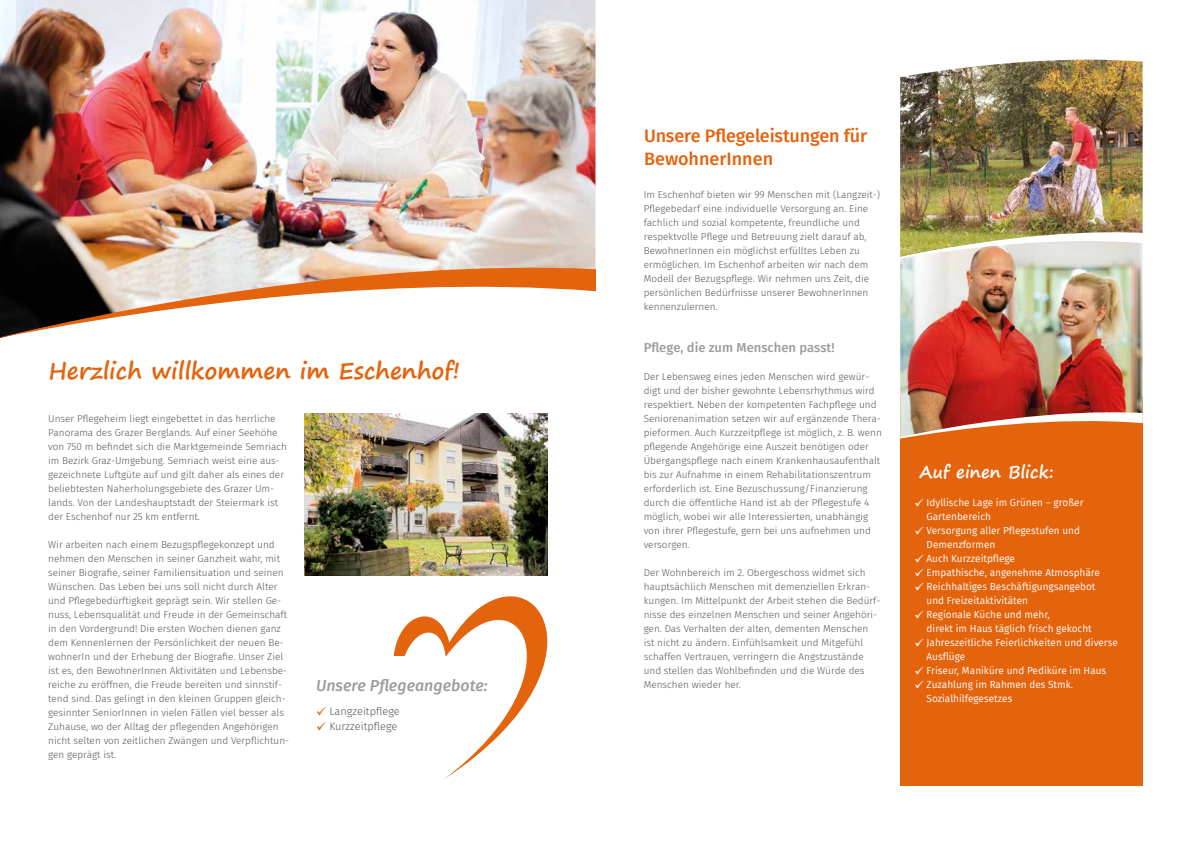
<style>
.page{position:relative;width:1191px;height:842px;background:#fff}
.page>*{position:absolute;margin:0;border:0;box-sizing:border-box;transform-origin:0 0}
.t1{font:700 23px "Segoe Print";color:#e4630d}
.t2{font:500 18px/23px "Fira Sans";letter-spacing:-.01em;color:#e4630d}
.t3{font:700 17px "Segoe Print";color:#fff}
.t4{font:italic 500 16px "Fira Sans";color:#9d9d9c}
.t5{font:500 13px "Fira Sans";color:#9d9d9c}
.t6{font:300 11px "Fira Sans";color:#575756}
.t7{font:300 10px/14px "Fira Sans";color:#575756}
.t8{font:10px/14px "Fira Sans";color:#fff}
.s1{color:#e4630d}
</style>
<div class="page">
<img style="left:0;top:0;width:595px;height:258px">
<svg style="left:0;top:258px;width:596px;height:80px"></svg>
<img style="left:900px;top:60px;width:242px;height:169px">
<div style="left:900px;top:397px;width:242px;height:389px;background:#e4630d"></div>
<img style="left:900px;top:259px;width:242px;height:150px">
<img style="left:900px;top:409px;width:242px;height:30px">
<img style="left:900px;top:229px;width:242px;height:30px">
<img style="left:305px;top:413px;width:242px;height:163px">
<img style="left:373px;top:523px;width:175px;height:256px">
<div style="left:309px;top:657px;width:174px;height:53px;background:#fff"></div>
<h1 class="t1" style="left:48px;top:350px;width:413px">Herzlich willkommen im Eschenhof!</h1>
<p class="t7" style="left:48px;top:411px;width:240px">Unser Pflegeheim liegt eingebettet in das herrliche Panorama des Grazer Berglands. Auf einer Seehöhe von 750 m befindet sich die Marktgemeinde Semriach im Bezirk Graz-Umgebung. Semriach weist eine aus&shy;gezeichnete Luftgüte auf und gilt daher als eines der beliebtesten Naherholungsgebiete des Grazer Um&shy;lands. Von der Landeshauptstadt der Steiermark ist der Eschenhof nur 25 km entfernt.</p>
<p class="t7" style="left:48px;top:537px;width:242px">Wir arbeiten nach einem Bezugspflegekonzept und nehmen den Menschen in seiner Ganzheit wahr, mit seiner Biografie, seiner Familiensituation und seinen Wünschen. Das Leben bei uns soll nicht durch Alter und Pflegebedürftigkeit geprägt sein. Wir stellen Ge&shy;nuss, Lebensqualität und Freude in der Gemeinschaft in den Vordergrund! Die ersten Wochen dienen ganz dem Kennenlernen der Persönlichkeit der neuen Be&shy;wohnerIn und der Erhebung der Biografie. Unser Ziel ist es, den BewohnerInnen Aktivitäten und Lebensbe&shy;reiche zu eröffnen, die Freude bereiten und sinnstif&shy;tend sind. Das gelingt in den kleinen Gruppen gleich&shy;gesinnter SeniorInnen in vielen Fällen viel besser als Zuhause, wo der Alltag der pflegenden Angehörigen nicht selten von zeitlichen Zwängen und Verpflichtun&shy;gen geprägt ist.</p>
<h3 class="t4" style="left:316px;top:672px;width:173px">Unsere Pflegeangebote:</h3>
<p class="t6" style="left:316px;top:703px;width:85px"><span class="s1">✓</span> Langzeitpflege</p>
<p class="t6" style="left:316px;top:718px;width:83px"><span class="s1">✓</span> Kurzzeitpflege</p>
<h2 class="t2" style="left:644px;top:123px;width:224px">Unsere Pflegeleistungen für<br>BewohnerInnen</h2>
<p class="t7" style="left:643px;top:187px;width:238px">Im Eschenhof bieten wir 99 Menschen mit (Langzeit-)<br>Pflegebedarf eine individuelle Versorgung an. Eine fachlich und sozial kompetente, freundliche und respektvolle Pflege und Betreuung zielt darauf ab, BewohnerInnen ein möglichst erfülltes Leben zu ermöglichen. Im Eschenhof arbeiten wir nach dem Modell der Bezugspflege. Wir nehmen uns Zeit, die persönlichen Bedürfnisse unserer BewohnerInnen kennenzulernen.</p>
<h3 class="t5" style="left:643px;top:337px;width:192px">Pflege, die zum Menschen passt!</h3>
<p class="t7" style="left:643px;top:369px;width:240px">Der Lebensweg eines jeden Menschen wird gewür&shy;digt und der bisher gewohnte Lebensrhythmus wird respektiert. Neben der kompetenten Fachpflege und Seniorenanimation setzen wir auf ergänzende Thera&shy;pieformen. Auch Kurzzeitpflege ist möglich, z. B. wenn pflegende Angehörige eine Auszeit benötigen oder Übergangspflege nach einem Krankenhausaufenthalt bis zur Aufnahme in einem Rehabilitationszentrum erforderlich ist. Eine Bezuschussung/Finanzierung durch die öffentliche Hand ist ab der Pflegestufe 4 möglich, wobei wir alle Interessierten, unabhängig von ihrer Pflegestufe, gern bei uns aufnehmen und versorgen.</p>
<p class="t7" style="left:643px;top:565px;width:238px">Der Wohnbereich im 2. Obergeschoss widmet sich hauptsächlich Menschen mit demenziellen Erkran&shy;kungen. Im Mittelpunkt der Arbeit stehen die Bedürf&shy;nisse des einzelnen Menschen und seiner Angehöri&shy;gen. Das Verhalten der alten, dementen Menschen ist nicht zu ändern. Einfühlsamkeit und Mitgefühl schaffen Vertrauen, verringern die Angstzustände und stellen das Wohlbefinden und die Würde des Menschen wieder her.</p>
<h3 class="t3" style="left:919px;top:456px;width:136px">Auf einen Blick:</h3>
<p class="t8" style="left:926px;top:495px;width:158px;text-indent:-12px">✓ Idyllische Lage im Grünen – großer<br>Gartenbereich</p>
<p class="t8" style="left:926px;top:523px;width:155px;text-indent:-12px">✓ Versorgung aller Pflegestufen und<br>Demenzformen</p>
<p class="t8" style="left:914px;top:551px;width:102px">✓ Auch Kurzzeitpflege</p>
<p class="t8" style="left:914px;top:565px;width:187px">✓ Empathische, angenehme Atmosphäre</p>
<p class="t8" style="left:926px;top:579px;width:170px;text-indent:-12px">✓ Reichhaltiges Beschäftigungsangebot und Freizeitaktivitäten</p>
<p class="t8" style="left:926px;top:607px;width:167px;text-indent:-12px">✓ Regionale Küche und mehr,<br>direkt im Haus täglich frisch gekocht</p>
<p class="t8" style="left:926px;top:635px;width:193px;text-indent:-12px">✓ Jahreszeitliche Feierlichkeiten und diverse<br>Ausflüge</p>
<p class="t8" style="left:914px;top:663px;width:193px">✓ Friseur, Maniküre und Pediküre im Haus</p>
<p class="t8" style="left:926px;top:677px;width:148px;text-indent:-12px">✓ Zuzahlung im Rahmen des Stmk.<br>Sozialhilfegesetzes</p>
</div>
